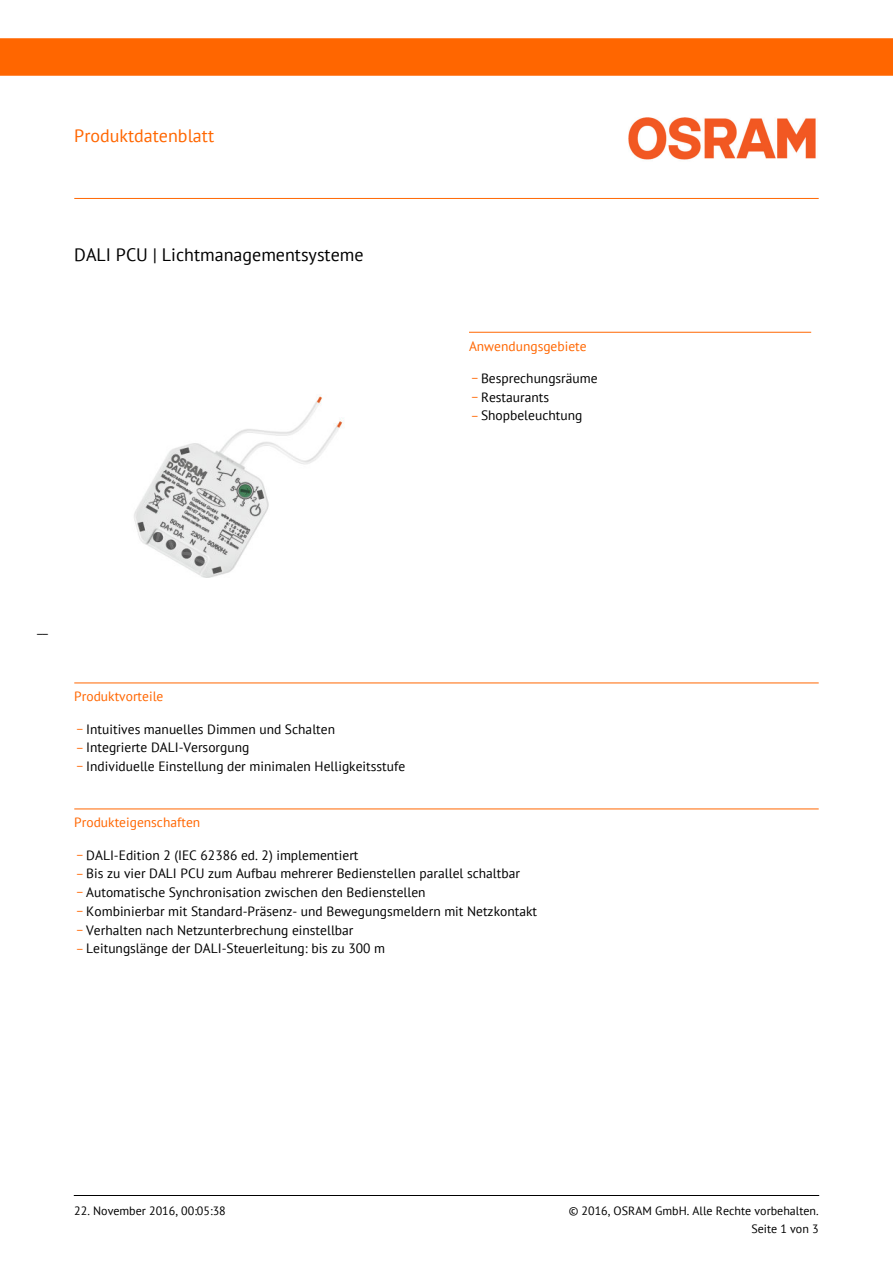
<style>
.page{position:relative;width:893px;height:1263px;background:#fff}
.page>*{position:absolute;margin:0;border:0;box-sizing:border-box;transform-origin:0 0}
.t1{font:18px "PT Sans";color:#000}
.t2{font:18px "PT Sans";color:#f60}
.t3{font:13.5px "PT Sans";color:#000}
.t4{font:13.5px/25.5px "PT Sans";color:#f60}
.t5{font:12px/18px "PT Sans";color:#000;text-align:right}
</style>
<div class="page">
<hr style="left:74px;top:682px;width:744px;height:1px;background:#f60">
<hr style="left:74px;top:808px;width:744px;height:1px;background:#f60">
<div style="left:0;top:38px;width:892px;height:38px;background:#f60"></div>
<img style="left:628px;top:117px;width:188px;height:43px">
<hr style="left:74px;top:198px;width:744px;height:1px;background:#f60">
<hr style="left:469px;top:332px;width:342px;height:1px;background:#f60">
<img style="left:134px;top:394px;width:210px;height:184px">
<hr style="left:74px;top:1195px;width:372px;height:1px;background:#000">
<hr style="left:446px;top:1195px;width:372px;height:1px;background:#000">
<h1 class="t2" style="left:74px;top:127px;width:141px">Produktdatenblatt</h1>
<h1 class="t1" style="left:74px;top:246px;width:291px">DALI PCU | Lichtmanagementsysteme</h1>
<p class="t4" style="left:469px;top:334px;width:119px">Anwendungsgebiete _</p>
<p class="t3" style="left:481px;top:371px;width:118px">Besprechungsr‰ume</p>
<p class="t4" style="left:472px;top:378px;width:7px">_</p>
<p class="t3" style="left:481px;top:390px;width:70px">Restaurants</p>
<p class="t4" style="left:472px;top:397px;width:7px">_</p>
<p class="t3" style="left:481px;top:409px;width:103px">Shopbeleuchtung</p>
<p class="t3" style="left:37px;top:620px;width:13px">__</p>
<p class="t4" style="left:74px;top:684px;width:91px">Produktvorteile _</p>
<p class="t3" style="left:86px;top:722px;width:250px">Intuitives manuelles Dimmen und Schalten</p>
<p class="t4" style="left:77px;top:729px;width:7px">_</p>
<p class="t3" style="left:86px;top:741px;width:164px">Integrierte DALI-Versorgung</p>
<p class="t4" style="left:77px;top:747px;width:7px">_</p>
<p class="t3" style="left:86px;top:760px;width:320px">Individuelle Einstellung der minimalen Helligkeitsstufe</p>
<p class="t4" style="left:74px;top:810px;width:127px">Produkteigenschaften _</p>
<p class="t3" style="left:86px;top:848px;width:274px">DALI-Edition 2 (IEC 62386 ed. 2) implementiert</p>
<p class="t4" style="left:77px;top:855px;width:7px">_</p>
<p class="t3" style="left:86px;top:867px;width:435px">Bis zu vier DALI PCU zum Aufbau mehrerer Bedienstellen parallel schaltbar</p>
<p class="t4" style="left:77px;top:873px;width:7px">_</p>
<p class="t3" style="left:86px;top:886px;width:341px">Automatische Synchronisation zwischen den Bedienstellen</p>
<p class="t4" style="left:77px;top:892px;width:7px">_</p>
<p class="t3" style="left:86px;top:904px;width:452px">Kombinierbar mit Standard-Pr‰senz- und Bewegungsmeldern mit Netzkontakt</p>
<p class="t4" style="left:77px;top:911px;width:7px">_</p>
<p class="t3" style="left:86px;top:923px;width:269px">Verhalten nach Netzunterbrechung einstellbar</p>
<p class="t4" style="left:77px;top:930px;width:7px">_</p>
<p class="t3" style="left:86px;top:942px;width:300px">Leitungsl‰nge der DALI-Steuerleitung: bis zu 300 m</p>
<p class="t5" style="left:74px;top:1203px;width:153px">22. November 2016, 00:05:38</p>
<p class="t5" style="left:568px;top:1203px;width:251px">© 2016, OSRAM GmbH. Alle Rechte vorbehalten.<br>Seite 1 von 3</p>
</div>
